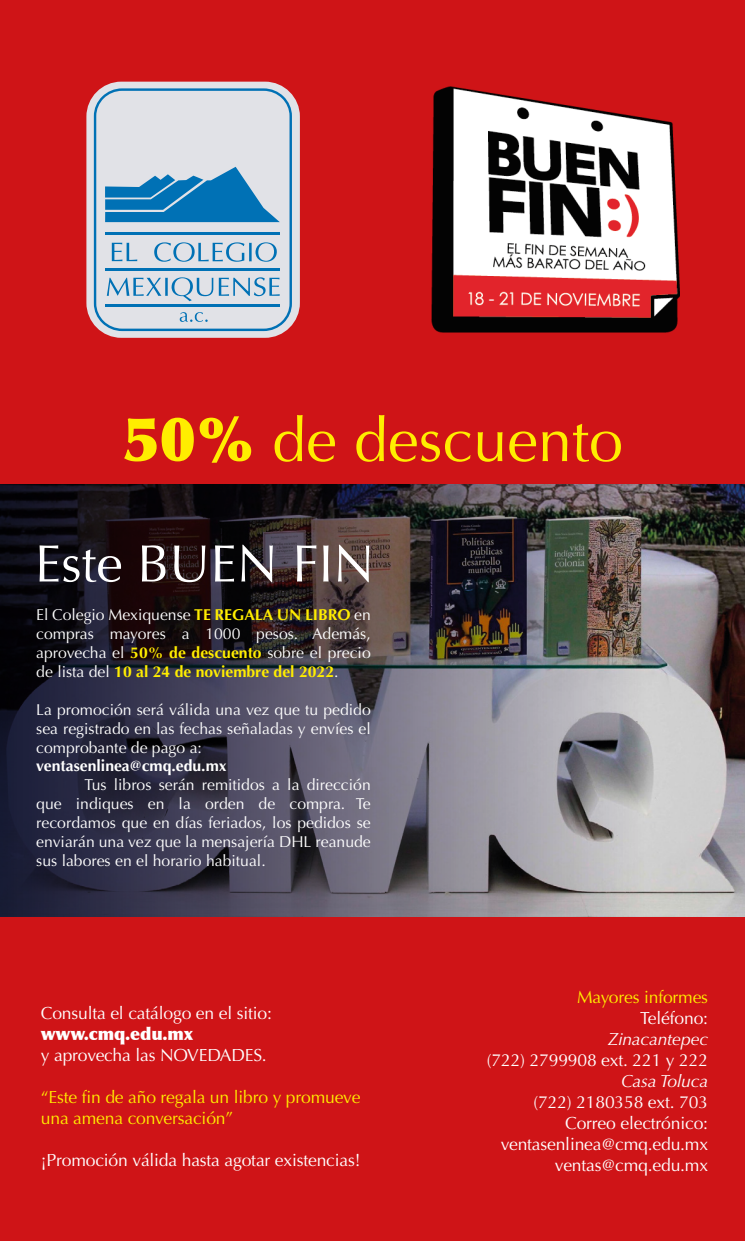
<style>
.page{position:relative;width:745px;height:1241px;background:#fff}
.page>*{position:absolute;margin:0;border:0;box-sizing:border-box;transform-origin:0 0}
.t1{font:61.25px "Optima";color:#ffed00}
.t2{font:52.59px "Optima";color:#fff}
.t3{font:17.5px/21px "Optima";letter-spacing:-.01em;color:#fff;text-align:right}
.t4{font:17.5px/21px "Optima";letter-spacing:-.01em;color:#ffed00}
.t5{font:italic 17.5px "Optima";letter-spacing:-.01em;color:#fff}
.t6{font:900 17.5px "Optima";letter-spacing:-.01em;color:#fff}
.t7{font:15.75px/18.9px "Optima";color:#fff;text-align:justify}
.t8{font:700 15.75px "Optima";color:#fff}
.s1{font-weight:900}
.s2{font-weight:700;color:#ffed00}
</style>
<div class="page">
<div style="left:0;top:0;width:744px;height:1239px;background:#cf1417"></div>
<img style="left:0;top:484px;width:744px;height:432px">
<div style="left:86px;top:82px;width:214px;height:256px;background:#e1e2e7;border-radius:35px"></div>
<svg style="left:94px;top:88px;width:198px;height:243px"></svg>
<svg style="left:105px;top:167px;width:174px;height:55px"></svg>
<hr style="left:105px;top:232px;width:175px;height:3px;background:#0071b5">
<hr style="left:105px;top:269px;width:175px;height:2px;background:#0071b5">
<hr style="left:105px;top:304px;width:175px;height:2px;background:#0071b5">
<svg style="left:112px;top:243px;width:25px;height:18px"></svg>
<svg style="left:107px;top:277px;width:172px;height:24px"></svg>
<svg style="left:154px;top:242px;width:122px;height:20px"></svg>
<svg style="left:180px;top:312px;width:27px;height:10px"></svg>
<img style="left:431px;top:87px;width:247px;height:245px">
<h1 class="t1" style="left:123px;top:404px;width:501px"><span class="s1">50%</span> de descuento</h1>
<h2 class="t2" style="left:35px;top:533px;width:340px">Este BUEN FIN</h2>
<p class="t7" style="left:36px;top:605px;width:336px">El Colegio Mexiquense <span class="s2">TE REGALA UN LIBRO</span> en compras mayores a 1000 pesos. Además, aprovecha el <span class="s2">50% de descuento</span> sobre el precio de lista del <span class="s2">10 al 24 de noviembre del 2022</span>.</p>
<p class="t7" style="left:36px;top:700px;width:336px">La promoción será válida una vez que tu pedido sea registrado en las fechas señaladas y envíes el comprobante de pago a:</p>
<p class="t8" style="left:36px;top:756px;width:192px">ventasenlinea@cmq.edu.mx</p>
<p class="t7" style="left:36px;top:775px;width:336px;text-indent:48px">Tus libros serán remitidos a la dirección que indiques en la orden de compra. Te recordamos que en días feriados, los pedidos se enviarán una vez que la mensajería DHL reanude sus labores en el horario habitual.</p>
<p class="t3" style="left:41px;top:1002px;width:232px">Consulta el catálogo en el sitio:</p>
<p class="t6" style="left:41px;top:1022px;width:154px">www.cmq.edu.mx</p>
<p class="t3" style="left:41px;top:1044px;width:227px">y aprovecha las NOVEDADES.</p>
<p class="t4" style="left:41px;top:1086px;width:321px">“Este fin de año regala un libro y promueve una amena conversación”</p>
<p class="t3" style="left:41px;top:1149px;width:321px">¡Promoción válida hasta agotar existencias!</p>
<p class="t4" style="left:577px;top:986px;width:132px">Mayores informes</p>
<p class="t3" style="left:639px;top:1007px;width:69px">Teléfono:</p>
<p class="t5" style="left:607px;top:1028px;width:102px">Zinacantepec</p>
<p class="t3" style="left:486px;top:1049px;width:222px">(722) 2799908 ext. 221 y 222</p>
<p class="t5" style="left:620px;top:1070px;width:88px">Casa Toluca</p>
<p class="t3" style="left:500px;top:1091px;width:209px">(722) 2180358 ext. 703<br>Correo electrónico: ventasenlinea@cmq.edu.mx ventas@cmq.edu.mx</p>
</div>
